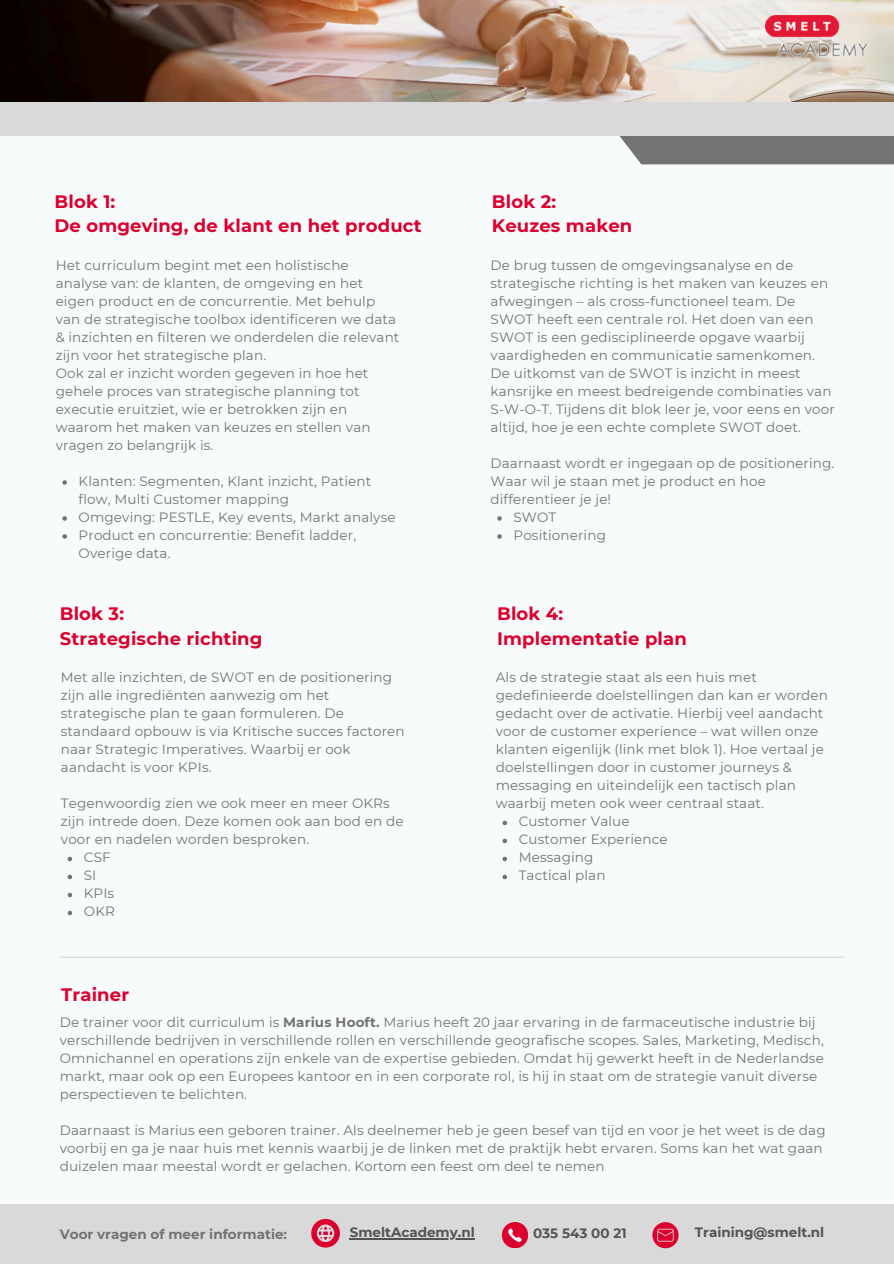
<style>
.page{position:relative;width:894px;height:1264px;background:#fff}
.page>*{position:absolute;margin:0;border:0;box-sizing:border-box;transform-origin:0 0}
.t1{font:700 18px/24.8px "Montserrat";letter-spacing:.01em;color:#dc002e}
.t2{font:13.5px/18px "Montserrat";letter-spacing:.01em;color:#737373}
.t3{font:700 13.5px "Montserrat";color:#545454}
.t4{font:700 13.5px "Montserrat";color:#737373}
.s1{font-weight:700}
</style>
<div class="page">
<div style="left:0;top:0;width:893px;height:1263px;background:#f8fbfc"></div>
<img style="left:0;top:0;width:893px;height:102px">
<img style="left:764px;top:15px;width:105px;height:43px">
<div style="left:600px;top:112px;width:293px;height:52px;background:#737373"></div>
<div style="left:0;top:102px;width:893px;height:34px;background:#d9d9d9"></div>
<div style="left:0;top:1203px;width:893px;height:60px;background:#d9d9d9"></div>
<svg style="left:652px;top:1222px;width:26px;height:25px"></svg>
<svg style="left:501px;top:1222px;width:26px;height:25px"></svg>
<svg style="left:311px;top:1218px;width:28px;height:28px"></svg>
<hr style="left:350px;top:1238px;width:124px;height:1px;background:#545454">
<svg style="left:62px;top:480px;width:5px;height:4px"></svg>
<svg style="left:62px;top:516px;width:5px;height:4px"></svg>
<svg style="left:62px;top:534px;width:5px;height:4px"></svg>
<svg style="left:497px;top:516px;width:4px;height:4px"></svg>
<svg style="left:497px;top:534px;width:4px;height:4px"></svg>
<svg style="left:68px;top:856px;width:4px;height:5px"></svg>
<svg style="left:68px;top:874px;width:4px;height:5px"></svg>
<svg style="left:68px;top:892px;width:4px;height:5px"></svg>
<svg style="left:68px;top:910px;width:4px;height:5px"></svg>
<svg style="left:502px;top:820px;width:5px;height:5px"></svg>
<svg style="left:502px;top:838px;width:5px;height:5px"></svg>
<svg style="left:502px;top:856px;width:5px;height:5px"></svg>
<svg style="left:502px;top:874px;width:5px;height:5px"></svg>
<hr style="left:60px;top:956px;width:784px;height:1px;background:#d9d9d9">
<p class="t1" style="left:54px;top:189px;width:368px">Blok 1:<br>De omgeving, de klant en het product</p>
<p class="t2" style="left:56px;top:256px;width:345px">Het curriculum begint met een holistische analyse van: de klanten, de omgeving en het eigen product en de concurrentie. Met behulp van de strategische toolbox identificeren we data &amp; inzichten en filteren we onderdelen die relevant zijn voor het strategische plan.</p>
<p class="t2" style="left:56px;top:364px;width:316px">Ook zal er inzicht worden gegeven in hoe het gehele proces van strategische planning tot executie eruitziet, wie er betrokken zijn en waarom het maken van keuzes en stellen van vragen zo belangrijk is.</p>
<p class="t2" style="left:79px;top:472px;width:294px">Klanten: Segmenten, Klant inzicht, Patient flow, Multi Customer mapping</p>
<p class="t2" style="left:79px;top:508px;width:318px">Omgeving: PESTLE, Key events, Markt analyse</p>
<p class="t2" style="left:79px;top:526px;width:279px">Product en concurrentie: Benefit ladder,<br>Overige data.</p>
<p class="t1" style="left:60px;top:601px;width:204px">Blok 3:<br>Strategische richting</p>
<p class="t2" style="left:61px;top:668px;width:345px">Met alle inzichten, de SWOT en de positionering zijn alle ingrediënten aanwezig om het strategische plan te gaan formuleren. De standaard opbouw is via Kritische succes factoren naar Strategic Imperatives. Waarbij er ook aandacht is voor KPIs.</p>
<p class="t2" style="left:61px;top:794px;width:344px">Tegenwoordig zien we ook meer en meer OKRs zijn intrede doen. Deze komen ook aan bod en de voor en nadelen worden besproken.</p>
<p class="t2" style="left:84px;top:848px;width:28px">CSF</p>
<p class="t2" style="left:84px;top:866px;width:14px">SI</p>
<p class="t2" style="left:84px;top:884px;width:32px">KPIs</p>
<p class="t2" style="left:84px;top:902px;width:32px">OKR</p>
<p class="t1" style="left:491px;top:189px;width:142px">Blok 2:<br>Keuzes maken</p>
<p class="t2" style="left:490px;top:256px;width:339px">De brug tussen de omgevingsanalyse en de strategische richting is het maken van keuzes en afwegingen – als cross-functioneel team. De SWOT heeft een centrale rol. Het doen van een SWOT is een gedisciplineerde opgave waarbij vaardigheden en communicatie samenkomen.</p>
<h1 class="t2" style="left:490px;top:364px;width:345px">De uitkomst van de SWOT is inzicht in meest kansrijke en meest bedreigende combinaties van S-W-O-T. Tijdens dit blok leer je, voor eens en voor altijd, hoe je een echte complete SWOT doet.</h1>
<h1 class="t2" style="left:490px;top:454px;width:345px">Daarnaast wordt er ingegaan op de positionering.<br>Waar wil je staan met je product en hoe differentieer je je!</h1>
<p class="t2" style="left:513px;top:508px;width:44px">SWOT</p>
<p class="t2" style="left:513px;top:526px;width:94px">Positionering</p>
<p class="t1" style="left:497px;top:601px;width:191px">Blok 4:<br>Implementatie plan</p>
<p class="t2" style="left:495px;top:668px;width:333px">Als de strategie staat als een huis met gedefinieerde doelstellingen dan kan er worden gedacht over de activatie. Hierbij veel aandacht voor de customer experience – wat willen onze klanten eigenlijk (link met blok 1). Hoe vertaal je doelstellingen door in customer journeys &amp; messaging en uiteindelijk een tactisch plan waarbij meten ook weer centraal staat.</p>
<h1 class="t2" style="left:518px;top:812px;width:112px">Customer Value</h1>
<p class="t2" style="left:518px;top:830px;width:150px">Customer Experience</p>
<p class="t2" style="left:518px;top:848px;width:76px">Messaging</p>
<h2 class="t2" style="left:518px;top:866px;width:88px">Tactical plan</h2>
<p class="t1" style="left:61px;top:982px;width:70px">Trainer</p>
<h2 class="t2" style="left:60px;top:1013px;width:765px">De trainer voor dit curriculum is <span class="s1">Marius Hooft.</span> Marius heeft 20 jaar ervaring in de farmaceutische industrie bij verschillende bedrijven in verschillende rollen en verschillende geografische scopes. Sales, Marketing, Medisch, Omnichannel en operations zijn enkele van de expertise gebieden. Omdat hij gewerkt heeft in de Nederlandse markt, maar ook op een Europees kantoor en in een corporate rol, is hij in staat om de strategie vanuit diverse perspectieven te belichten.</h2>
<p class="t2" style="left:60px;top:1121px;width:767px">Daarnaast is Marius een geboren trainer. Als deelnemer heb je geen besef van tijd en voor je het weet is de dag voorbij en ga je naar huis met kennis waarbij je de linken met de praktijk hebt ervaren. Soms kan het wat gaan duizelen maar meestal wordt er gelachen. Kortom een feest om deel te nemen</p>
<p class="t4" style="left:60px;top:1225px;width:229px">Voor vragen of meer informatie:</p>
<p class="t3" style="left:350px;top:1224px;width:126px">SmeltAcademy.nl</p>
<h1 class="t3" style="left:533px;top:1224px;width:95px">035 543 00 21</h1>
<h1 class="t3" style="left:694px;top:1224px;width:131px">Training@smelt.nl</h1>
</div>
